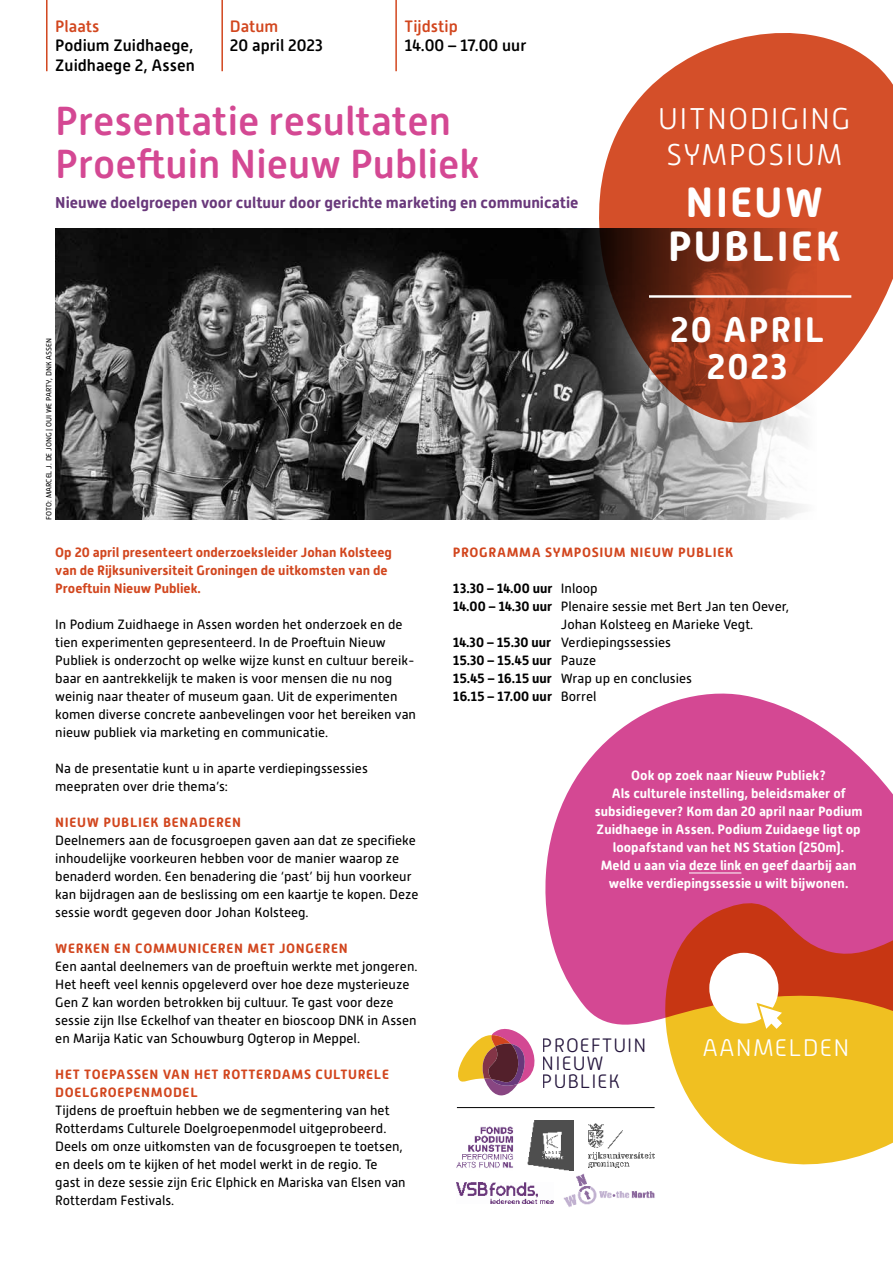
<style>
.page{position:relative;width:893px;height:1263px;background:#fff}
.page>*{position:absolute;margin:0;border:0;box-sizing:border-box;transform-origin:0 0}
.t1{font:700 42.3px/44px "Alwyn New Rounded";letter-spacing:.05em;color:#fff;text-align:center}
.t2{font:500 40.5px/43.5px "Alwyn New Rounded";color:#d44893}
.t3{font:700 35.4px/36.6px "Alwyn New Rounded";letter-spacing:.05em;color:#fff;text-align:center}
.t4{font:300 30px/35.4px "Alwyn New Rounded";letter-spacing:.05em;color:#fff}
.t5{font:300 24px "Alwyn New Rounded";letter-spacing:.05em;color:#fff}
.t6{font:300 19.35px/17.5px "Alwyn New Rounded";letter-spacing:.05em;color:#26173e}
.t7{font:500 16.5px/19.5px "Alwyn New Rounded";color:#000}
.t8{font:500 16.5px "Alwyn New Rounded";color:#d2461e}
.t9{font:700 15.75px "Alwyn New Rounded";color:#69387b}
.t10{font:13.5px/18px "Alwyn New Rounded";color:#000}
.t11{font:700 13.5px/18px "Alwyn New Rounded";color:#fff;text-align:center}
.t12{font:700 13.5px/18px "Alwyn New Rounded";letter-spacing:.045em;color:#d2461e}
.t13{font:700 13.5px/18px "Alwyn New Rounded";color:#d2461e}
.t14{font:700 13.5px "Alwyn New Rounded";color:#000}
.t15{font:7.5px "Alwyn New Rounded";color:#000}
.s1{font-weight:400}
.s2{font-weight:700}
</style>
<div class="page">
<img style="left:55px;top:229px;width:750px;height:291px">
<svg style="left:458px;top:1028px;width:77px;height:68px"></svg>
<svg style="left:597px;top:33px;width:296px;height:391px;fill:#d44f29"></svg>
<hr style="left:649px;top:295px;width:202px;height:3px;background:#fff">
<svg style="left:545px;top:693px;width:348px;height:332px;fill:#d44893"></svg>
<svg style="left:664px;top:902px;width:229px;height:263px;fill:#f0c021"></svg>
<img style="left:456px;top:1126px;width:58px;height:42px">
<img style="left:589px;top:1123px;width:66px;height:45px">
<img style="left:457px;top:1183px;width:96px;height:21px">
<img style="left:563px;top:1173px;width:92px;height:34px">
<hr style="left:457px;top:1107px;width:198px;height:1px;background:#000">
<img style="left:527px;top:1121px;width:47px;height:49px">
<hr style="left:46px;top:0;width:2px;height:71px;background:#d2461e">
<hr style="left:221px;top:0;width:2px;height:71px;background:#d2461e">
<hr style="left:395px;top:0;width:2px;height:71px;background:#d2461e">
<hr style="left:689px;top:873px;width:52px;height:1px;background:#fff">
<svg style="left:709px;top:953px;width:73px;height:76px"></svg>
<p class="t8" style="left:55px;top:17px;width:46px">Plaats</p>
<p class="t7" style="left:55px;top:36px;width:141px">Podium Zuidhaege,<br>Zuidhaege 2, Assen</p>
<p class="t8" style="left:230px;top:17px;width:50px">Datum</p>
<p class="t7" style="left:230px;top:36px;width:95px">20 april 2023</p>
<p class="t8" style="left:405px;top:17px;width:55px">Tijdstip</p>
<p class="t7" style="left:405px;top:36px;width:123px">14.00 – 17.00 uur</p>
<h2 class="t2" style="left:55px;top:99px;width:426px">Presentatie resultaten<br>Proeftuin Nieuw Publiek</h2>
<p class="t9" style="left:55px;top:194px;width:525px">Nieuwe doelgroepen voor cultuur door gerichte marketing en communicatie</p>
<p class="t15" style="left:45px;top:520px;width:183px;rotate:-90deg">FOTO: MARCEL J. DE JONG | OUI WE PARTY, DNK ASSEN</p>
<h3 class="t4" style="left:658px;top:101px;width:194px">UITNODIGING<br>SYMPOSIUM</h3>
<h1 class="t1" style="left:668px;top:181px;width:175px">NIEUW<br>PUBLIEK</h1>
<h3 class="t3" style="left:670px;top:311px;width:155px">20 APRIL<br>2023</h3>
<p class="t13" style="left:55px;top:543px;width:338px">Op 20 april presenteert onderzoeksleider Johan Kolsteeg van de Rijksuniversiteit Groningen de uitkomsten van de<br>Proeftuin Nieuw Publiek.</p>
<p class="t10" style="left:55px;top:615px;width:362px">In Podium Zuidhaege in Assen worden het onderzoek en de tien experimenten gepresenteerd. In de Proeftuin Nieuw Publiek is onderzocht op welke wijze kunst en cultuur bereik&shy;baar en aantrekkelijk te maken is voor mensen die nu nog weinig naar theater of museum gaan. Uit de experimenten komen diverse concrete aanbevelingen voor het bereiken van nieuw publiek via marketing en communicatie.</p>
<p class="t10" style="left:55px;top:759px;width:314px">Na de presentatie kunt u in aparte verdiepingssessies meepraten over drie thema’s:</p>
<p class="t12" style="left:55px;top:813px;width:187px">NIEUW PUBLIEK BENADEREN</p>
<p class="t10" style="left:55px;top:831px;width:365px">Deelnemers aan de focusgroepen gaven aan dat ze specifieke inhoudelijke voorkeuren hebben voor de manier waarop ze benaderd worden. Een benadering die ‘past’ bij hun voorkeur kan bijdragen aan de beslissing om een kaartje te kopen. Deze sessie wordt gegeven door Johan Kolsteeg.</p>
<p class="t12" style="left:55px;top:939px;width:294px">WERKEN EN COMMUNICEREN MET JONGEREN</p>
<p class="t10" style="left:55px;top:957px;width:364px">Een aantal deelnemers van de proeftuin werkte met jongeren.<br>Het heeft veel kennis opgeleverd over hoe deze mysterieuze Gen Z kan worden betrokken bij cultuur. Te gast voor deze sessie zijn Ilse Eckelhof van theater en bioscoop DNK in Assen en Marija Katic van Schouwburg Ogterop in Meppel.</p>
<p class="t12" style="left:55px;top:1065px;width:335px">HET TOEPASSEN VAN HET ROTTERDAMS CULTURELE<br>DOELGROEPENMODEL</p>
<p class="t10" style="left:55px;top:1101px;width:352px">Tijdens de proeftuin hebben we de segmentering van het Rotterdams Culturele Doelgroepenmodel uitgeprobeerd.<br>Deels om onze uitkomsten van de focusgroepen te toetsen, en deels om te kijken of het model werkt in de regio. Te gast in deze sessie zijn Eric Elphick en Mariska van Elsen van Rotterdam Festivals.</p>
<p class="t12" style="left:453px;top:543px;width:282px">PROGRAMMA SYMPOSIUM NIEUW PUBLIEK</p>
<p class="t14" style="left:453px;top:580px;width:146px">13.30 – 14.00 uur <span class="s1">Inloop</span></p>
<p class="t10" style="left:453px;top:597px;width:338px"><span class="s2">14.00 – 14.30 uur</span> Plenaire sessie met Bert Jan ten Oever,</p>
<p class="t10" style="left:561px;top:615px;width:194px">Johan Kolsteeg en Marieke Vegt.</p>
<p class="t10" style="left:453px;top:633px;width:220px"><span class="s2">14.30 – 15.30 uur</span> Verdiepingssessies</p>
<p class="t14" style="left:453px;top:652px;width:145px">15.30 – 15.45 uur <span class="s1">Pauze</span></p>
<p class="t10" style="left:453px;top:669px;width:241px"><span class="s2">15.45 – 16.15 uur</span> Wrap up en conclusies</p>
<p class="t14" style="left:453px;top:688px;width:145px">16.15 – 17.00 uur <span class="s1">Borrel</span></p>
<p class="t11" style="left:595px;top:766px;width:269px">Ook op zoek naar Nieuw Publiek?<br>Als culturele instelling, beleidsmaker of subsidiegever? Kom dan 20 april naar Podium Zuidhaege in Assen. Podium Zuidaege ligt op loopafstand van het NS Station (250m).<br>Meld u aan via deze link en geef daarbij aan welke verdiepingssessie u wilt bijwonen.</p>
<h3 class="t6" style="left:542px;top:1037px;width:106px">PROEFTUIN<br>NIEUW<br>PUBLIEK</h3>
<h3 class="t5" style="left:702px;top:1034px;width:148px">AANMELDEN</h3>
</div>
